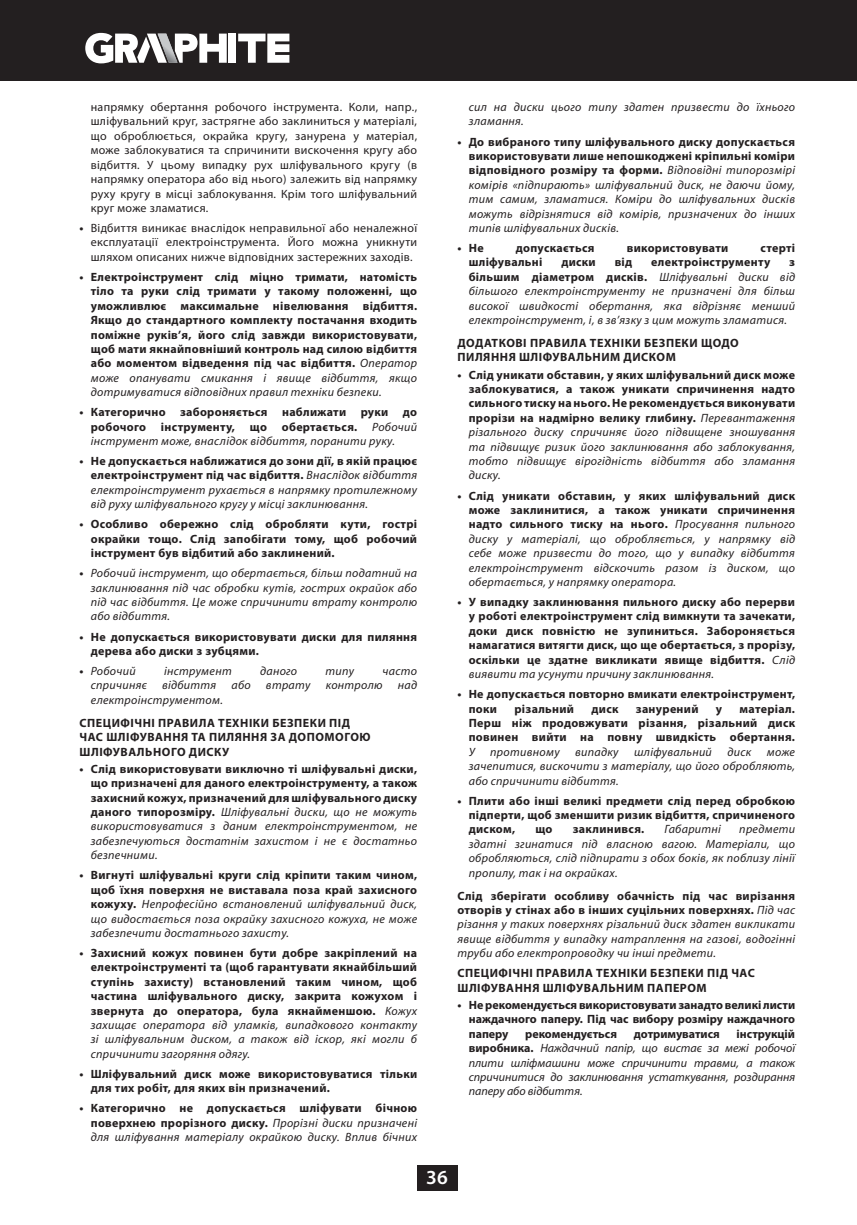
<style>
.page{position:relative;width:857px;height:1225px;background:#fff}
.page>*{position:absolute;margin:0;border:0;box-sizing:border-box;transform-origin:0 0}
.t1{font:600 20px "Myriad Pro";color:#fff}
.t2{font:700 12px/14.4px "Myriad Pro";letter-spacing:.025em;color:#231f20;text-align:justify}
.t3{font:italic 12px/14.4px "Myriad Pro";letter-spacing:.025em;color:#231f20;text-align:justify}
.t4{font:12px/14.4px "Myriad Pro";letter-spacing:.025em;color:#231f20;text-align:justify}
.t5{font:700 12px/14.4px "Myriad Pro";letter-spacing:.045em;color:#231f20}
.t6{font:700 12px "Myriad Pro";color:#231f20}
.s1{font-weight:700}
.s2{font-weight:400;font-style:italic}
.s3{font-weight:700;font-style:normal}
</style>
<div class="page">
<div style="left:416px;top:1165px;width:41px;height:26px;background:#231f20"></div>
<div style="left:0;top:0;width:856px;height:81px;background:#231f20"></div>
<svg style="left:85px;top:32px;width:205px;height:32px"></svg>
<p class="t4" style="left:91px;top:101px;width:328px">напрямку обертання робочого інструмента. Коли, напр., шліфувальний круг, застрягне або заклиниться у матеріалі, що оброблюється, окрайка кругу, занурена у матеріал, може заблокуватися та спричинити вискочення кругу або відбиття. У цьому випадку рух шліфувального кругу (в напрямку оператора або від нього) залежить від напрямку руху кругу в місці заблокування. Крім того шліфувальний круг може зламатися.</p>
<p class="t4" style="left:91px;top:221px;width:328px;text-indent:-11px"><span class="s1">•</span> Відбиття виникає внаслідок неправильної або неналежної експлуатації електроінструмента. Його можна уникнути шляхом описаних нижче відповідних застережних заходів.</p>
<p class="t2" style="left:91px;top:270px;width:328px;text-indent:-11px">• Електроінструмент слід міцно тримати, натомість тіло та руки слід тримати у такому положенні, що уможливлює максимальне нівелювання відбиття.<br>Якщо до стандартного комплекту постачання входить поміжне руків’я, його слід завжди використовувати, щоб мати якнайповніший контроль над силою відбиття або моментом відведення під час відбиття. <span class="s2">Оператор може опанувати смикання і явище відбиття, якщо дотримуватися відповідних правил техніки безпеки.</span></p>
<p class="t2" style="left:91px;top:406px;width:328px;text-indent:-11px">• Категорично забороняється наближати руки до робочого інструменту, що обертається. <span class="s2">Робочий інструмент може, внаслідок відбиття, поранити руку.</span></p>
<p class="t3" style="left:91px;top:454px;width:328px;text-indent:-11px"><span class="s3">• Не допускається наближатися до зони дії, в якій працює електроінструмент під час відбиття.</span> Внаслідок відбиття електроінструмент рухається в напрямку протилежному від руху шліфувального кругу у місці заклинювання.</p>
<p class="t2" style="left:91px;top:518px;width:328px;text-indent:-11px">• Особливо обережно слід обробляти кути, гострі окрайки тощо. Слід запобігати тому, щоб робочий інструмент був відбитий або заклинений.</p>
<p class="t3" style="left:91px;top:567px;width:328px;text-indent:-11px"><span class="s3">•</span> Робочий інструмент, що обертається, більш податний на заклинювання під час обробки кутів, гострих окрайок або під час відбиття. Це може спричинити втрату контролю або відбиття.</p>
<p class="t2" style="left:91px;top:630px;width:328px;text-indent:-11px">• Не допускається використовувати диски для пиляння дерева або диски з зубцями.</p>
<p class="t3" style="left:79px;top:664px;width:58px"><span class="s3">•</span> Робочий</p>
<p class="t3" style="left:164px;top:664px;width:69px">інструмент</p>
<p class="t3" style="left:260px;top:664px;width:39px">даного</p>
<p class="t3" style="left:325px;top:664px;width:30px">типу</p>
<p class="t3" style="left:382px;top:664px;width:36px">часто</p>
<p class="t3" style="left:91px;top:679px;width:57px">спричиняє</p>
<p class="t3" style="left:162px;top:679px;width:56px">відбиття</p>
<p class="t3" style="left:231px;top:679px;width:21px">або</p>
<p class="t3" style="left:266px;top:679px;width:46px">втрату</p>
<p class="t3" style="left:325px;top:679px;width:58px">контролю</p>
<p class="t3" style="left:397px;top:679px;width:21px">над</p>
<p class="t3" style="left:91px;top:693px;width:134px">електроінструментом.</p>
<p class="t5" style="left:79px;top:716px;width:292px">СПЕЦИФІЧНІ ПРАВИЛА ТЕХНІКИ БЕЗПЕКИ ПІД<br>ЧАС ШЛІФУВАННЯ ТА ПИЛЯННЯ ЗА ДОПОМОГОЮ<br>ШЛІФУВАЛЬНОГО ДИСКУ</p>
<p class="t2" style="left:91px;top:762px;width:328px;text-indent:-11px">• Слід використовувати виключно ті шліфувальні диски, що призначені для даного електроінструменту, а також захисний кожух, призначений для шліфувального диску даного типорозміру. <span class="s2">Шліфувальні диски, що не можуть використовуватися з даним електроінструментом, не забезпечуються достатнім захистом і не є достатньо безпечними.</span></p>
<p class="t3" style="left:91px;top:869px;width:328px;text-indent:-11px"><span class="s3">• Вигнуті шліфувальні круги слід кріпити таким чином, щоб їхня поверхня не виставала поза край захисного кожуху.</span> Непрофесійно встановлений шліфувальний диск, що видостається поза окрайку захисного кожуха, не може забезпечити достатнього захисту.</p>
<p class="t2" style="left:91px;top:946px;width:328px;text-indent:-11px">• Захисний кожух повинен бути добре закріплений на електроінструменті та (щоб гарантувати якнайбільший ступінь захисту) встановлений таким чином, щоб частина шліфувального диску, закрита кожухом і звернута до оператора, була якнайменшою. <span class="s2">Кожух захищає оператора від уламків, випадкового контакту зі шліфувальним диском, а також від іскор, які могли б спричинити загоряння одягу.</span></p>
<p class="t2" style="left:91px;top:1067px;width:328px;text-indent:-11px">• Шліфувальний диск може використовуватися тільки для тих робіт, для яких він призначений.</p>
<p class="t3" style="left:91px;top:1102px;width:327px;text-indent:-11px"><span class="s3">• Категорично не допускається шліфувати бічною поверхнею прорізного диску.</span> Прорізні диски призначені для шліфування матеріалу окрайкою диску. Вплив бічних</p>
<p class="t3" style="left:468px;top:101px;width:327px">сил на диски цього типу здатен призвести до їхнього зламання.</p>
<p class="t3" style="left:468px;top:135px;width:328px;text-indent:-11px"><span class="s3">• До вибраного типу шліфувального диску допускається використовувати лише непошкоджені кріпильні коміри відповідного розміру та форми.</span> Відповідні типорозмірі комірів «підпирають» шліфувальний диск, не даючи йому, тим самим, зламатися. Коміри до шліфувальних дисків можуть відрізнятися від комірів, призначених до інших типів шліфувальних дисків.</p>
<p class="t2" style="left:457px;top:242px;width:28px">• Не</p>
<p class="t2" style="left:515px;top:242px;width:80px">допускається</p>
<p class="t2" style="left:626px;top:242px;width:103px">використовувати</p>
<p class="t2" style="left:760px;top:242px;width:36px">стерті</p>
<p class="t2" style="left:468px;top:256px;width:75px">шліфувальні</p>
<p class="t2" style="left:561px;top:256px;width:36px">диски</p>
<p class="t2" style="left:614px;top:256px;width:19px">від</p>
<p class="t2" style="left:651px;top:256px;width:120px">електроінструменту</p>
<p class="t3" style="left:468px;top:256px;width:328px;text-indent:320px"><span class="s3">з більшим діаметром дисків.</span> Шліфувальні диски від більшого електроінструменту не призначені для більш високої швидкості обертання, яка відрізняє менший електроінструмент, і, в зв’язку з цим можуть зламатися.</p>
<p class="t5" style="left:457px;top:336px;width:283px">ДОДАТКОВІ ПРАВИЛА ТЕХНІКИ БЕЗПЕКИ ЩОДО<br>ПИЛЯННЯ ШЛІФУВАЛЬНИМ ДИСКОМ</p>
<p class="t2" style="left:468px;top:368px;width:328px;text-indent:-11px">• Слід уникати обставин, у яких шліфувальний диск може заблокуватися, а також уникати спричинення надто сильного тиску на нього. Не рекомендується виконувати прорізи на надмірно велику глибину. <span class="s2">Перевантаження різального диску спричиняє його підвищене зношування та підвищує ризик його заклинювання або заблокування, тобто підвищує вірогідність відбиття або зламання диску.</span></p>
<p class="t3" style="left:468px;top:489px;width:328px;text-indent:-11px"><span class="s3">• Слід уникати обставин, у яких шліфувальний диск може заклинитися, а також уникати спричинення надто сильного тиску на нього.</span> Просування пильного диску у матеріалі, що обробляється, у напрямку від себе може призвести до того, що у випадку відбиття електроінструмент відскочить разом із диском, що обертається, у напрямку оператора.</p>
<p class="t2" style="left:468px;top:595px;width:328px;text-indent:-11px">• У випадку заклинювання пильного диску або перерви у роботі електроінструмент слід вимкнути та зачекати, доки диск повністю не зупиниться. Забороняється намагатися витягти диск, що ще обертається, з прорізу, оскільки це здатне викликати явище відбиття. <span class="s2">Слід виявити та усунути причину заклинювання.</span></p>
<p class="t2" style="left:468px;top:688px;width:328px;text-indent:-11px">• Не допускається повторно вмикати електроінструмент, поки</p>
<p class="t2" style="left:468px;top:702px;width:327px;text-indent:271px">матеріал.<br>Перш ніж продовжувати різання, різальний диск повинен вийти на повну швидкість обертання.</p>
<p class="t3" style="left:468px;top:745px;width:7px">У</p>
<p class="t3" style="left:490px;top:745px;width:71px">противному</p>
<p class="t3" style="left:575px;top:745px;width:45px">випадку</p>
<p class="t3" style="left:633px;top:745px;width:79px">шліфувальний</p>
<p class="t3" style="left:727px;top:745px;width:25px">диск</p>
<p class="t2" style="left:514px;top:702px;width:61px">різальний</p>
<p class="t2" style="left:591px;top:702px;width:28px">диск</p>
<p class="t2" style="left:635px;top:702px;width:64px">занурений</p>
<p class="t2" style="left:715px;top:702px;width:8px">у</p>
<p class="t3" style="left:468px;top:745px;width:328px;text-indent:298px">може зачепитися, вискочити з матеріалу, що його обробляють, або спричинити відбиття.</p>
<p class="t2" style="left:468px;top:794px;width:328px;text-indent:-11px">• Плити або інші великі предмети слід перед обробкою підперти, щоб зменшити ризик відбиття, спричиненого диском,</p>
<p class="t3" style="left:468px;top:823px;width:327px;text-indent:270px">предмети здатні згинатися під власною вагою. Матеріали, що обробляються, слід підпирати з обох боків, як поблизу лінії пропилу, так і на окрайках.</p>
<p class="t3" style="left:457px;top:889px;width:339px"><span class="s3">Слід зберігати особливу обачність під час вирізання отворів у стінах або в інших суцільних поверхнях.</span> Під час різання у таких поверхнях різальний диск здатен викликати явище відбиття у випадку натраплення на газові, водогінні труби або електропроводку чи інші предмети.</p>
<p class="t5" style="left:457px;top:967px;width:299px">СПЕЦИФІЧНІ ПРАВИЛА ТЕХНІКИ БЕЗПЕКИ ПІД ЧАС<br>ШЛІФУВАННЯ ШЛІФУВАЛЬНИМ ПАПЕРОМ</p>
<p class="t2" style="left:468px;top:998px;width:328px;text-indent:-11px">• Не рекомендується використовувати занадто великі листи наждачного паперу. Під час вибору розміру наждачного паперу</p>
<p class="t2" style="left:535px;top:823px;width:19px">що</p>
<p class="t2" style="left:572px;top:823px;width:73px">заклинився.</p>
<p class="t3" style="left:664px;top:823px;width:58px">Габаритні</p>
<p class="t3" style="left:468px;top:1027px;width:327px;text-indent:268px"><span class="s3">інструкцій виробника.</span> Наждачний папір, що вистає за межі робочої плити шліфмашини може спричинити травми, а також спричинитися до заклинювання устаткування, роздирання паперу або відбиття.</p>
<p class="t6" style="left:525px;top:1029px;width:93px">рекомендується</p>
<p class="t6" style="left:633px;top:1029px;width:88px">дотримуватися</p>
<h1 class="t1" style="left:426px;top:1170px;width:23px">36</h1>
</div>
